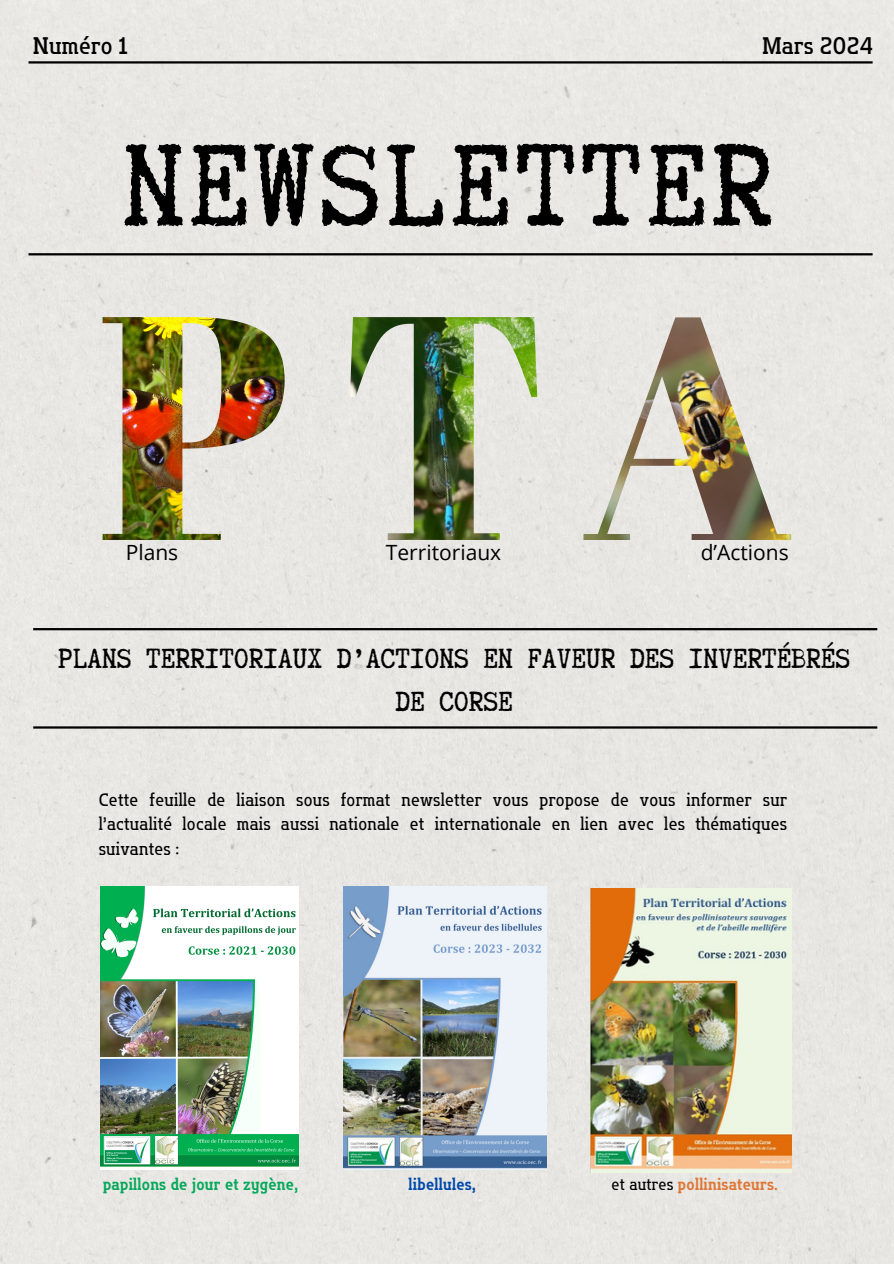
<style>
.page{position:relative;width:894px;height:1264px;background:#fff}
.page>*{position:absolute;margin:0;border:0;box-sizing:border-box;transform-origin:0 0}
.t1{font:138.6px "Truetypewriter Polygl OTT";letter-spacing:.025em;color:#000}
.t2{font:33px/42.8px "Truetypewriter Polygl OTT";color:#000;text-align:center}
.t3{font:24px "Flatory Slab 500 Semi Cond";letter-spacing:.015em;color:#000}
.t4{font:21px "Open Sans";color:#000}
.t5{font:18px/24.8px "Flatory Slab 400 Semi Cond";letter-spacing:.02em;color:#000;text-align:justify}
.t6{font:16.5px "Flatory Slab 700 Semi Cond";letter-spacing:.02em;color:#07a85b}
.t7{font:16.5px "Flatory Slab 700 Semi Cond";letter-spacing:.02em;color:#df7736}
.t8{font:16.5px "Flatory Slab 700 Semi Cond";letter-spacing:.02em;color:#004aad}
.s1{font-family:"Flatory Slab 400 Semi Cond";color:#000}
</style>
<div class="page">
<div style="left:0;top:0;width:893px;height:1263px;background:#e8e7e3"></div>
<hr style="left:28px;top:61px;width:844px;height:3px;background:#000">
<hr style="left:28px;top:253px;width:844px;height:2px;background:#000">
<hr style="left:33px;top:726px;width:844px;height:2px;background:#000">
<hr style="left:33px;top:628px;width:844px;height:2px;background:#000">
<img style="left:583px;top:317px;width:207px;height:223px">
<img style="left:102px;top:317px;width:182px;height:223px">
<img style="left:350px;top:317px;width:187px;height:223px">
<img style="left:343px;top:886px;width:203px;height:283px">
<img style="left:590px;top:888px;width:200px;height:284px">
<img style="left:101px;top:886px;width:198px;height:283px">
<p class="t3" style="left:33px;top:32px;width:96px">Numéro 1</p>
<p class="t3" style="left:762px;top:32px;width:112px">Mars 2024</p>
<h3 class="t1" style="left:123px;top:114px;width:651px">NEWSLETTER</h3>
<p class="t4" style="left:126px;top:538px;width:54px">Plans</p>
<h4 class="t4" style="left:385px;top:538px;width:117px">Territoriaux</h4>
<p class="t4" style="left:700px;top:538px;width:89px">d’Actions</p>
<h3 class="t2" style="left:58px;top:636px;width:793px">PLANS TERRITORIAUX D’ACTIONS EN FAVEUR DES INVERTÉBRÉS<br>DE CORSE</h3>
<h5 class="t5" style="left:99px;top:787px;width:689px">Cette feuille de liaison sous format newsletter vous propose de vous informer sur l’actualité locale mais aussi nationale et internationale en lien avec les thématiques suivantes :</h5>
<p class="t6" style="left:103px;top:1174px;width:196px">papillons de jour et zygène,</p>
<p class="t8" style="left:408px;top:1174px;width:68px">libellules,</p>
<h5 class="t7" style="left:611px;top:1174px;width:168px"><span class="s1">et autres</span> pollinisateurs.</h5>
</div>
